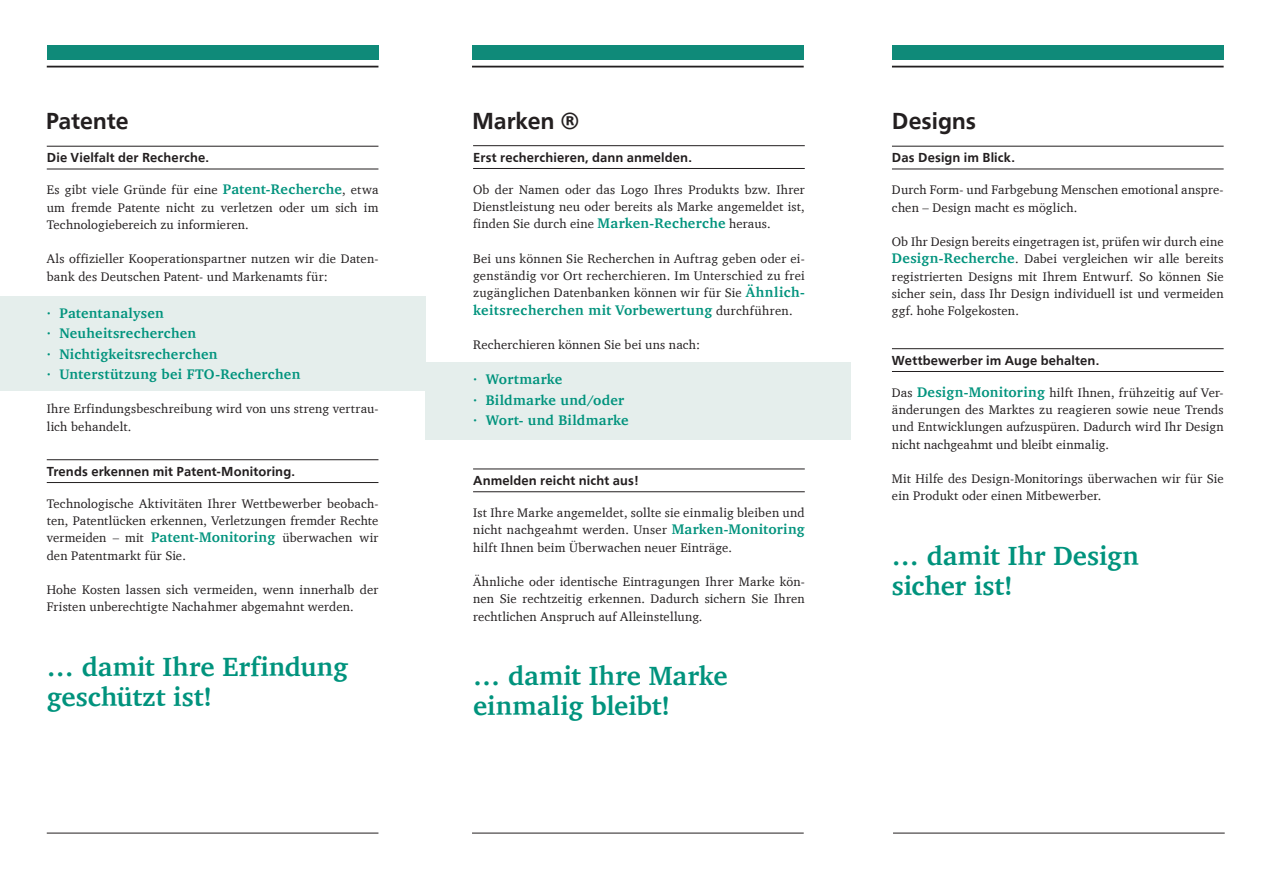
<style>
.page{position:relative;width:1263px;height:893px;background:#fff}
.page>*{position:absolute;margin:0;border:0;box-sizing:border-box;transform-origin:0 0}
.t1{font:700 27px/30px "Charter";color:#00937d}
.t2{font:500 24px "Front Page";letter-spacing:-.005em;color:#231f20}
.t3{font:700 14.25px/20.2px "Charter";letter-spacing:.02em;color:#00937d}
.t4{font:500 13.5px "Front Page";letter-spacing:.01em;color:#231f20}
.t5{font:12.75px/17.2px "Charter";letter-spacing:.015em;color:#231f20;text-align:justify}
.s1{font-weight:700;font-size:14.25px;color:#00937d}
.s2{font-weight:400;font-size:12.75px;color:#231f20}
</style>
<div class="page">
<div style="left:0;top:297px;width:425px;height:94px;background:#e5eeec"></div>
<div style="left:425px;top:362px;width:425px;height:78px;background:#e5eeec"></div>
<hr style="left:47px;top:146px;width:331px;height:1px;background:#231f20">
<hr style="left:47px;top:169px;width:331px;height:1px;background:#231f20">
<hr style="left:47px;top:459px;width:331px;height:1px;background:#231f20">
<hr style="left:47px;top:482px;width:331px;height:1px;background:#231f20">
<hr style="left:473px;top:145px;width:332px;height:1px;background:#231f20">
<hr style="left:473px;top:168px;width:332px;height:1px;background:#231f20">
<hr style="left:473px;top:468px;width:332px;height:1px;background:#231f20">
<hr style="left:473px;top:491px;width:332px;height:1px;background:#231f20">
<hr style="left:47px;top:833px;width:331px;height:1px;background:#231f20">
<hr style="left:472px;top:833px;width:332px;height:1px;background:#231f20">
<div style="left:47px;top:45px;width:331px;height:15px;background:#0f8a79"></div>
<hr style="left:47px;top:66px;width:331px;height:1px;background:#231f20">
<div style="left:472px;top:45px;width:332px;height:15px;background:#0f8a79"></div>
<hr style="left:472px;top:66px;width:332px;height:1px;background:#231f20">
<div style="left:892px;top:45px;width:332px;height:15px;background:#0f8a79"></div>
<hr style="left:892px;top:66px;width:332px;height:1px;background:#231f20">
<hr style="left:893px;top:833px;width:332px;height:1px;background:#231f20">
<hr style="left:892px;top:146px;width:332px;height:1px;background:#231f20">
<hr style="left:892px;top:169px;width:332px;height:1px;background:#231f20">
<hr style="left:892px;top:348px;width:332px;height:1px;background:#231f20">
<hr style="left:892px;top:371px;width:332px;height:1px;background:#231f20">
<h2 class="t2" style="left:46px;top:103px;width:84px">Patente</h2>
<h2 class="t2" style="left:472px;top:103px;width:109px">Marken ®</h2>
<h2 class="t2" style="left:892px;top:103px;width:86px">Designs</h2>
<p class="t4" style="left:47px;top:148px;width:164px">Die Vielfalt der Recherche.</p>
<p class="t5" style="left:47px;top:181px;width:333px">Es gibt viele Gründe für eine <span class="s1">Patent-Recherche</span>, etwa um fremde Patente nicht zu verletzen oder um sich im Technologiebereich zu informieren.</p>
<p class="t5" style="left:47px;top:250px;width:333px">Als offizieller Kooperationspartner nutzen wir die Daten&shy;bank des Deutschen Patent- und Markenamts für:</p>
<p class="t3" style="left:47px;top:303px;width:255px">· Patentanalysen<br>· Neuheitsrecherchen<br>· Nichtigkeitsrecherchen<br>· Unterstützung bei FTO-Recherchen</p>
<p class="t5" style="left:47px;top:400px;width:333px">Ihre Erfindungsbeschreibung wird von uns streng vertrau&shy;lich behandelt.</p>
<p class="t4" style="left:47px;top:461px;width:250px">Trends erkennen mit Patent-Monitoring.</p>
<p class="t5" style="left:47px;top:495px;width:333px">Technologische Aktivitäten Ihrer Wettbewerber beobach&shy;ten, Patentlücken erkennen, Verletzungen fremder Rechte vermeiden – mit <span class="s1">Patent-Monitoring</span> überwachen wir den Patentmarkt für Sie.</p>
<p class="t5" style="left:47px;top:581px;width:333px">Hohe Kosten lassen sich vermeiden, wenn innerhalb der<br>Fristen unberechtigte Nachahmer abgemahnt werden.</p>
<h1 class="t1" style="left:47px;top:651px;width:303px">… damit Ihre Erfindung geschützt ist!</h1>
<p class="t4" style="left:473px;top:147px;width:220px">Erst recherchieren, dann anmelden.</p>
<p class="t5" style="left:473px;top:181px;width:333px">Ob der Namen oder das Logo Ihres Produkts bzw. Ihrer Dienstleistung neu oder bereits als Marke angemeldet ist, finden Sie durch eine <span class="s1">Marken-Recherche</span> heraus.</p>
<p class="t5" style="left:473px;top:250px;width:333px">Bei uns können Sie Recherchen in Auftrag geben oder ei&shy;genständig vor Ort recherchieren. Im Unterschied zu frei zugänglichen Datenbanken können wir für Sie <span class="s1">Ähnlich-</span></p>
<p class="t3" style="left:473px;top:299px;width:321px">keitsrecherchen mit Vorbewertung <span class="s2">durchführen.</span></p>
<p class="t5" style="left:473px;top:336px;width:229px">Recherchieren können Sie bei uns nach:</p>
<p class="t3" style="left:473px;top:369px;width:157px">· Wortmarke<br>· Bildmarke und/oder · Wort- und Bildmarke</p>
<p class="t4" style="left:473px;top:471px;width:167px">Anmelden reicht nicht aus!</p>
<p class="t5" style="left:473px;top:504px;width:333px">Ist Ihre Marke angemeldet, sollte sie einmalig bleiben und nicht nachgeahmt werden. Unser <span class="s1">Marken-Monitoring </span>hilft Ihnen beim Überwachen neuer Einträge.</p>
<p class="t5" style="left:473px;top:573px;width:333px">Ähnliche oder identische Eintragungen Ihrer Marke kön&shy;nen Sie rechtzeitig erkennen. Dadurch sichern Sie Ihren rechtlichen Anspruch auf Alleinstellung.</p>
<h1 class="t1" style="left:473px;top:661px;width:256px">… damit Ihre Marke einmalig bleibt!</h1>
<p class="t4" style="left:892px;top:148px;width:125px">Das Design im Blick.</p>
<p class="t5" style="left:892px;top:181px;width:333px">Durch Form- und Farbgebung Menschen emotional anspre&shy;chen – Design macht es möglich.</p>
<p class="t5" style="left:892px;top:233px;width:333px">Ob Ihr Design bereits eingetragen ist, prüfen wir durch eine <span class="s1">Design-Recherche</span>. Dabei vergleichen wir alle bereits registrierten Designs mit Ihrem Entwurf. So können Sie sicher sein, dass Ihr Design individuell ist und vermeiden ggf. hohe Folgekosten.</p>
<p class="t4" style="left:892px;top:350px;width:209px">Wettbewerber im Auge behalten.</p>
<p class="t5" style="left:892px;top:384px;width:333px">Das <span class="s1">Design-Monitoring</span> hilft Ihnen, frühzeitig auf Ver&shy;änderungen des Marktes zu reagieren sowie neue Trends und Entwicklungen aufzuspüren. Dadurch wird Ihr Design nicht nachgeahmt und bleibt einmalig.</p>
<p class="t5" style="left:892px;top:470px;width:333px">Mit Hilfe des Design-Monitorings überwachen wir für Sie ein Produkt oder einen Mitbewerber.</p>
<h1 class="t1" style="left:892px;top:540px;width:248px">… damit Ihr Design sicher ist!</h1>
</div>
